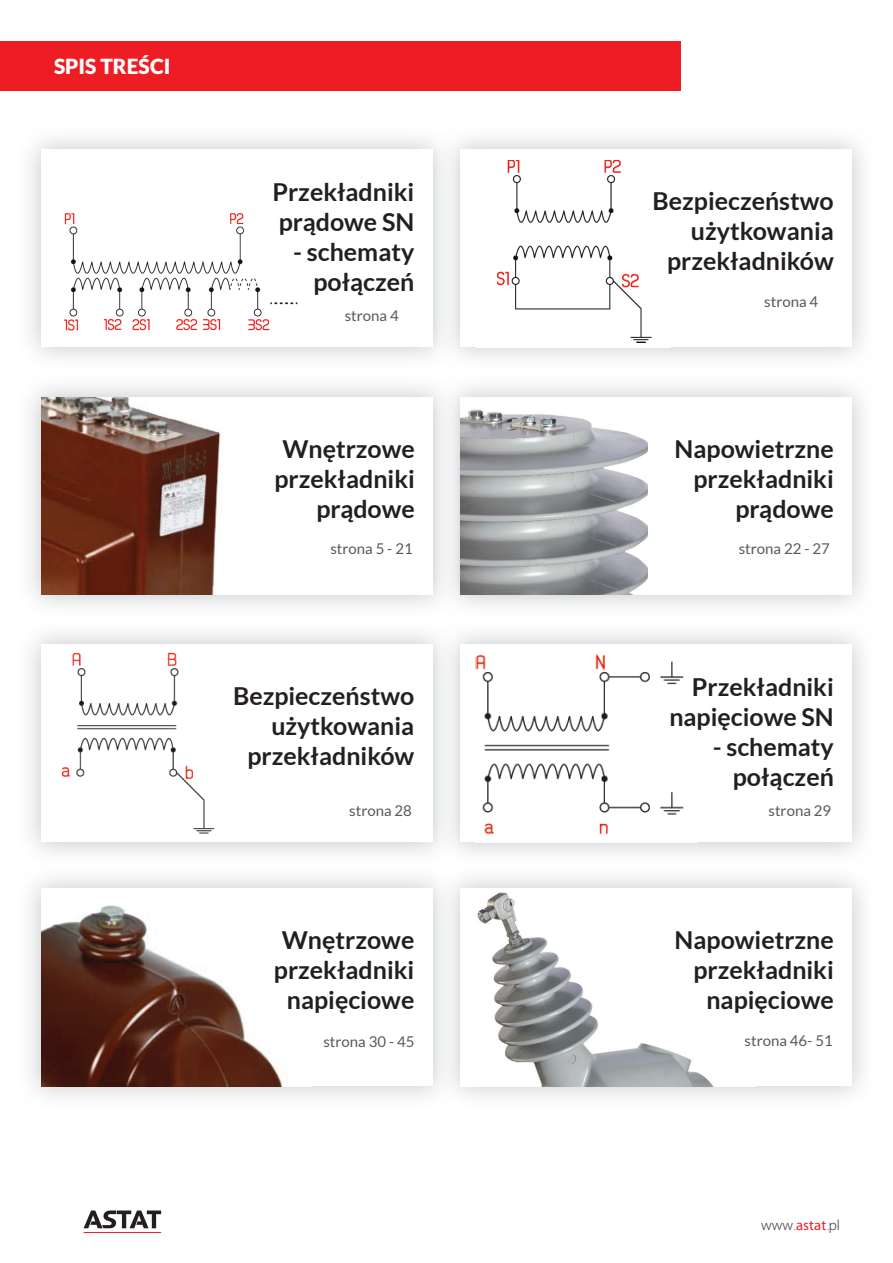
<style>
.page{position:relative;width:893px;height:1263px;background:#fff}
.page>*{position:absolute;margin:0;border:0;box-sizing:border-box;transform-origin:0 0}
.t1{font:700 24.75px/30px "Lato";color:#231f20;text-align:right}
.t2{font:900 20.85px "Lato";color:#fff}
.t3{font:14.85px "Lato";color:#57585a}
.t4{font:300 14.7px "Myriad Pro";color:#231f20}
.s1{font-weight:400;color:#ee1d23}
</style>
<div class="page">
<div style="left:0;top:41px;width:680px;height:50px;background:#ee1d23"></div>
<img style="left:30px;top:633px;width:833px;height:464px">
<div style="left:461px;top:889px;width:391px;height:197px;background:#fff"></div>
<img style="left:477px;top:892px;width:236px;height:194px">
<img style="left:457px;top:386px;width:406px;height:220px">
<div style="left:461px;top:397px;width:391px;height:197px;background:#fff"></div>
<img style="left:461px;top:409px;width:186px;height:185px">
<img style="left:497px;top:160px;width:154px;height:182px">
<div style="left:41px;top:645px;width:391px;height:197px;background:#fff"></div>
<img style="left:61px;top:652px;width:154px;height:182px">
<div style="left:437px;top:138px;width:19px;height:220px;background:#f1f2f3"></div>
<img style="left:64px;top:213px;width:234px;height:118px">
<img style="left:456px;top:865px;width:407px;height:1px">
<img style="left:437px;top:633px;width:19px;height:464px">
<div style="left:461px;top:645px;width:391px;height:197px;background:#fff"></div>
<img style="left:476px;top:654px;width:208px;height:181px">
<img style="left:30px;top:865px;width:407px;height:1px">
<svg style="left:437px;top:865px;width:19px;height:1px"></svg>
<div style="left:41px;top:889px;width:391px;height:197px;background:#fff"></div>
<img style="left:41px;top:906px;width:242px;height:180px">
<img style="left:30px;top:386px;width:407px;height:220px">
<div style="left:42px;top:397px;width:391px;height:197px;background:#fff"></div>
<img style="left:42px;top:397px;width:179px;height:197px">
<svg style="left:84px;top:1210px;width:77px;height:18px"></svg>
<hr style="left:84px;top:1232px;width:77px;height:1px;background:#ee1d23">
<p class="t2" style="left:54px;top:54px;width:118px">SPIS TREŚCI</p>
<p class="t1" style="left:272px;top:177px;width:143px;text-align:left">Przekładniki prądowe SN</p>
<p class="t1" style="left:293px;top:237px;width:123px">- schematy połączeń</p>
<p class="t3" style="left:345px;top:307px;width:56px">strona 4</p>
<p class="t1" style="left:274px;top:433px;width:142px">Wnętrzowe przekładniki prądowe</p>
<p class="t3" style="left:330px;top:541px;width:84px">strona 5 - 21</p>
<p class="t1" style="left:233px;top:681px;width:183px">Bezpieczeństwo użytkowania przekładników</p>
<p class="t3" style="left:349px;top:803px;width:64px">strona 28</p>
<p class="t1" style="left:274px;top:925px;width:142px;text-align:center">Wnętrzowe przekładniki napięciowe</p>
<p class="t3" style="left:323px;top:1034px;width:93px">strona 30 - 45</p>
<p class="t1" style="left:653px;top:186px;width:183px">Bezpieczeństwo użytkowania przekładników</p>
<p class="t3" style="left:764px;top:293px;width:56px">strona 4</p>
<p class="t1" style="left:675px;top:433px;width:161px">Napowietrzne przekładniki prądowe</p>
<p class="t3" style="left:739px;top:541px;width:93px">strona 22 - 27</p>
<p class="t1" style="left:669px;top:672px;width:166px">Przekładniki napięciowe SN</p>
<p class="t1" style="left:713px;top:732px;width:123px">- schematy połączeń</p>
<p class="t3" style="left:768px;top:802px;width:64px">strona 29</p>
<p class="t1" style="left:675px;top:925px;width:161px">Napowietrzne przekładniki napięciowe</p>
<p class="t3" style="left:745px;top:1033px;width:90px">strona 46- 51</p>
<p class="t4" style="left:761px;top:1217px;width:80px">www <span class="s1">astat</span> pl</p>
</div>
